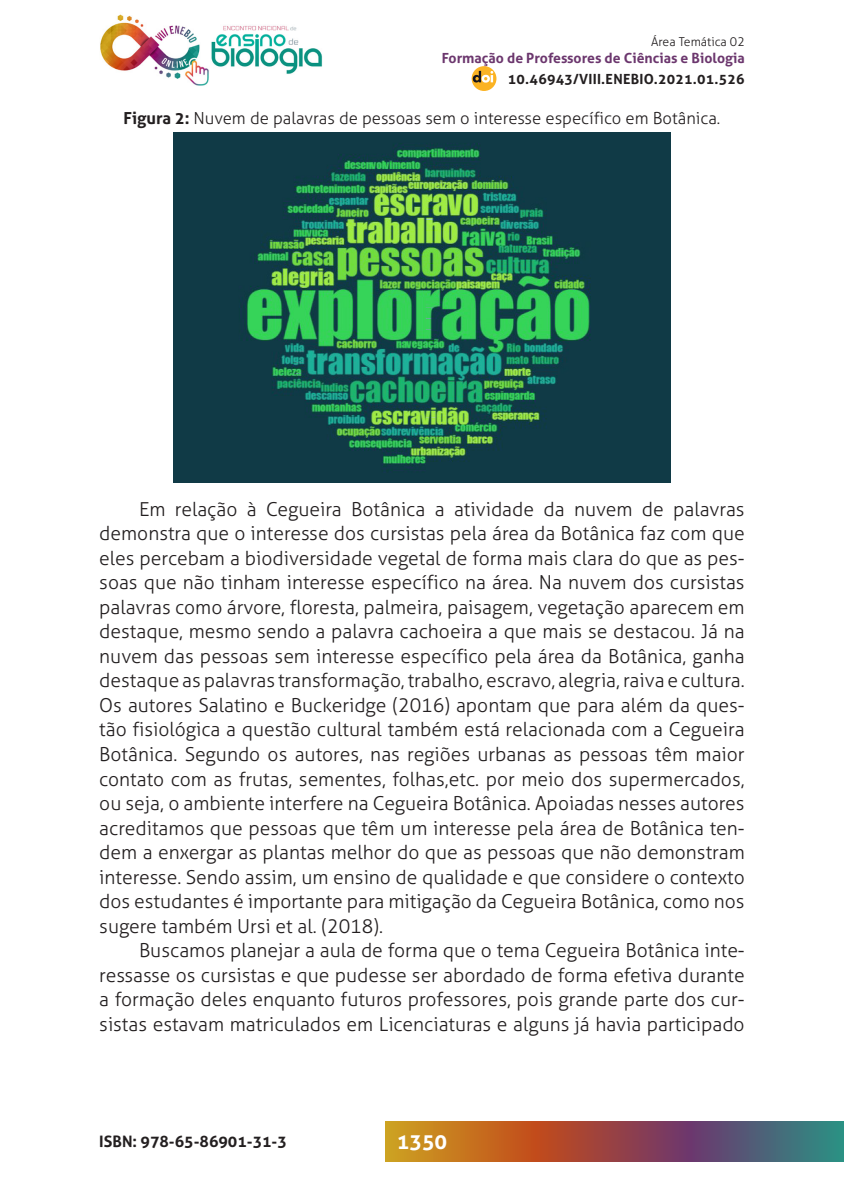
<style>
.page{position:relative;width:844px;height:1191px;background:#fff}
.page>*{position:absolute;margin:0;border:0;box-sizing:border-box;transform-origin:0 0}
.t1{font:700 21px "Aller";color:#fff}
._2_CORPO{font:300 19.25px/24.5px "Aller";color:#231f20;text-align:justify}
._7_LEGENDAS{font:300 16.62px "Aller";color:#231f20}
.t2{font:700 15.75px "Aller";color:#231f20}
.t3{font:700 14px "Aller";color:#6c376e}
.t4{font:700 14px "Aller";letter-spacing:.02em;color:#231f20}
.t5{font:300 12.25px "Aller";color:#231f20}
.s1{font-weight:700}
</style>
<div class="page">
<img style="left:100px;top:14px;width:109px;height:72px">
<img style="left:211px;top:25px;width:111px;height:49px">
<svg style="left:385px;top:1121px;width:458px;height:40px;background:#8d5e49"></svg>
<div style="left:471px;top:66px;width:25px;height:25px;background:#fbb323;border-radius:50%"></div>
<svg style="left:472px;top:71px;width:21px;height:12px"></svg>
<img style="left:174px;top:133px;width:496px;height:350px">
<p class="t5" style="left:651px;top:34px;width:95px">Área Temática 02</p>
<p class="t3" style="left:441px;top:49px;width:304px">Formação de Professores de Ciências e Biologia</p>
<p class="t4" style="left:508px;top:70px;width:238px">10.46943/VIII.ENEBIO.2021.01.526</p>
<p class="_7_LEGENDAS" style="left:124px;top:108px;width:598px"><span class="s1">Figura 2:</span> Nuvem de palavras de pessoas sem o interesse específico em Botânica.</p>
<p class="_2_CORPO" style="left:99px;top:497px;width:646px;text-indent:40px">Em relação à Cegueira Botânica a atividade da nuvem de palavras demonstra que o interesse dos cursistas pela área da Botânica faz com que eles percebam a biodiversidade vegetal de forma mais clara do que as pes&shy;soas que não tinham interesse específico na área. Na nuvem dos cursistas palavras como árvore, floresta, palmeira, paisagem, vegetação aparecem em destaque, mesmo sendo a palavra cachoeira a que mais se destacou. Já na nuvem das pessoas sem interesse específico pela área da Botânica, ganha destaque as palavras transformação, trabalho, escravo, alegria, raiva e cultura.<br>Os autores Salatino e Buckeridge (2016) apontam que para além da ques&shy;tão fisiológica a questão cultural também está relacionada com a Cegueira Botânica. Segundo os autores, nas regiões urbanas as pessoas têm maior contato com as frutas, sementes, folhas,etc. por meio dos supermercados, ou seja, o ambiente interfere na Cegueira Botânica. Apoiadas nesses autores acreditamos que pessoas que têm um interesse pela área de Botânica ten&shy;dem a enxergar as plantas melhor do que as pessoas que não demonstram interesse. Sendo assim, um ensino de qualidade e que considere o contexto dos estudantes é importante para mitigação da Cegueira Botânica, como nos sugere também Ursi et al. (2018).</p>
<p class="_2_CORPO" style="left:99px;top:938px;width:646px;text-indent:40px">Buscamos planejar a aula de forma que o tema Cegueira Botânica inte&shy;ressasse os cursistas e que pudesse ser abordado de forma efetiva durante a formação deles enquanto futuros professores, pois grande parte dos cur&shy;sistas estavam matriculados em Licenciaturas e alguns já havia participado</p>
<p class="t2" style="left:99px;top:1131px;width:189px">ISBN: 978-65-86901-31-3</p>
<p class="t1" style="left:396px;top:1128px;width:52px">1350</p>
</div>
